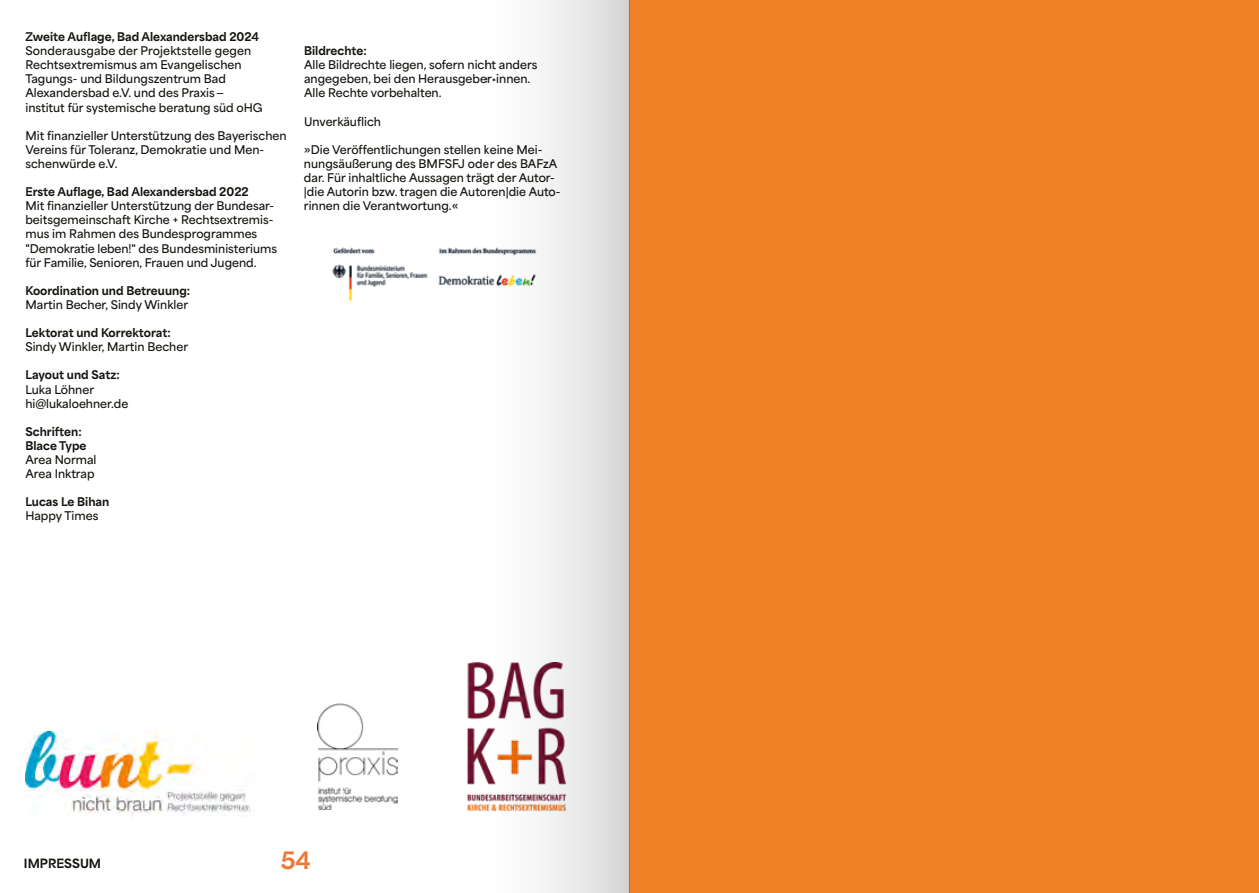
<style>
.page{position:relative;width:1259px;height:893px;background:#fff}
.page>*{position:absolute;margin:0;border:0;box-sizing:border-box;transform-origin:0 0}
.t1{font:900 22.5px "Area Inktrap";color:#ef7733}
.t2{font:900 12px "Area Inktrap";color:#12120d}
.t3{font:700 11.25px/14.1px "Area Normal";color:#12120d}
.t4{font:900 11.25px/14.1px "Area Inktrap";color:#12120d}
</style>
<div class="page">
<img style="left:332px;top:247px;width:154px;height:55px">
<img style="left:317px;top:703px;width:80px;height:107px">
<img style="left:26px;top:731px;width:225px;height:85px">
<img style="left:467px;top:662px;width:19px;height:150px">
<div style="left:629px;top:0;width:630px;height:893px;background:#f08225"></div>
<svg style="left:486px;top:0;width:143px;height:893px"></svg>
<p class="t4" style="left:25px;top:29px;width:235px">Zweite Auflage, Bad Alexandersbad 2024</p>
<p class="t3" style="left:25px;top:43px;width:239px">Sonderausgabe der Projektstelle gegen Rechtsextremismus am Evangelischen Tagungs- und Bildungszentrum Bad Alexandersbad e.V. und des Praxis — institut für systemische beratung süd oHG</p>
<p class="t3" style="left:25px;top:127px;width:263px">Mit finanzieller Unterstützung des Bayerischen<br>Vereins für Toleranz, Demokratie und Men&shy;schenwürde e.V.</p>
<p class="t4" style="left:25px;top:184px;width:225px">Erste Auflage, Bad Alexandersbad 2022</p>
<p class="t3" style="left:25px;top:198px;width:253px">Mit finanzieller Unterstützung der Bundesar&shy;beitsgemeinschaft Kirche + Rechtsextremis&shy;mus im Rahmen des Bundesprogrammes "Demokratie leben!" des Bundesministeriums für Familie, Senioren, Frauen und Jugend.</p>
<p class="t4" style="left:25px;top:282px;width:166px">Koordination und Betreuung:</p>
<p class="t3" style="left:25px;top:296px;width:164px">Martin Becher, Sindy Winkler</p>
<p class="t4" style="left:25px;top:325px;width:147px">Lektorat und Korrektorat:</p>
<p class="t3" style="left:25px;top:339px;width:164px">Sindy Winkler, Martin Becher</p>
<p class="t4" style="left:25px;top:367px;width:96px">Layout und Satz:</p>
<p class="t3" style="left:25px;top:381px;width:104px">Luka Löhner hi@lukaloehner.de</p>
<p class="t4" style="left:25px;top:423px;width:63px">Schriften:<br>Blace Type</p>
<p class="t3" style="left:25px;top:451px;width:73px">Area Normal<br>Area Inktrap</p>
<p class="t4" style="left:25px;top:494px;width:85px">Lucas Le Bihan</p>
<p class="t3" style="left:25px;top:508px;width:74px">Happy Times</p>
<p class="t4" style="left:304px;top:43px;width:64px">Bildrechte:</p>
<p class="t3" style="left:304px;top:57px;width:235px">Alle Bildrechte liegen, sofern nicht anders angegeben, bei den Herausgeber*innen.<br>Alle Rechte vorbehalten.</p>
<p class="t3" style="left:304px;top:113px;width:78px">Unverkäuflich</p>
<p class="t3" style="left:304px;top:141px;width:258px">»Die Veröffentlichungen stellen keine Mei&shy;nungsäußerung des BMFSFJ oder des BAFzA dar. Für inhaltliche Aussagen trägt der Autor-|die Autorin bzw. tragen die Autoren|die Auto&shy;rinnen die Verantwortung.«</p>
<p class="t2" style="left:24px;top:852px;width:79px">IMPRESSUM</p>
<h1 class="t1" style="left:280px;top:839px;width:32px">54</h1>
</div>
